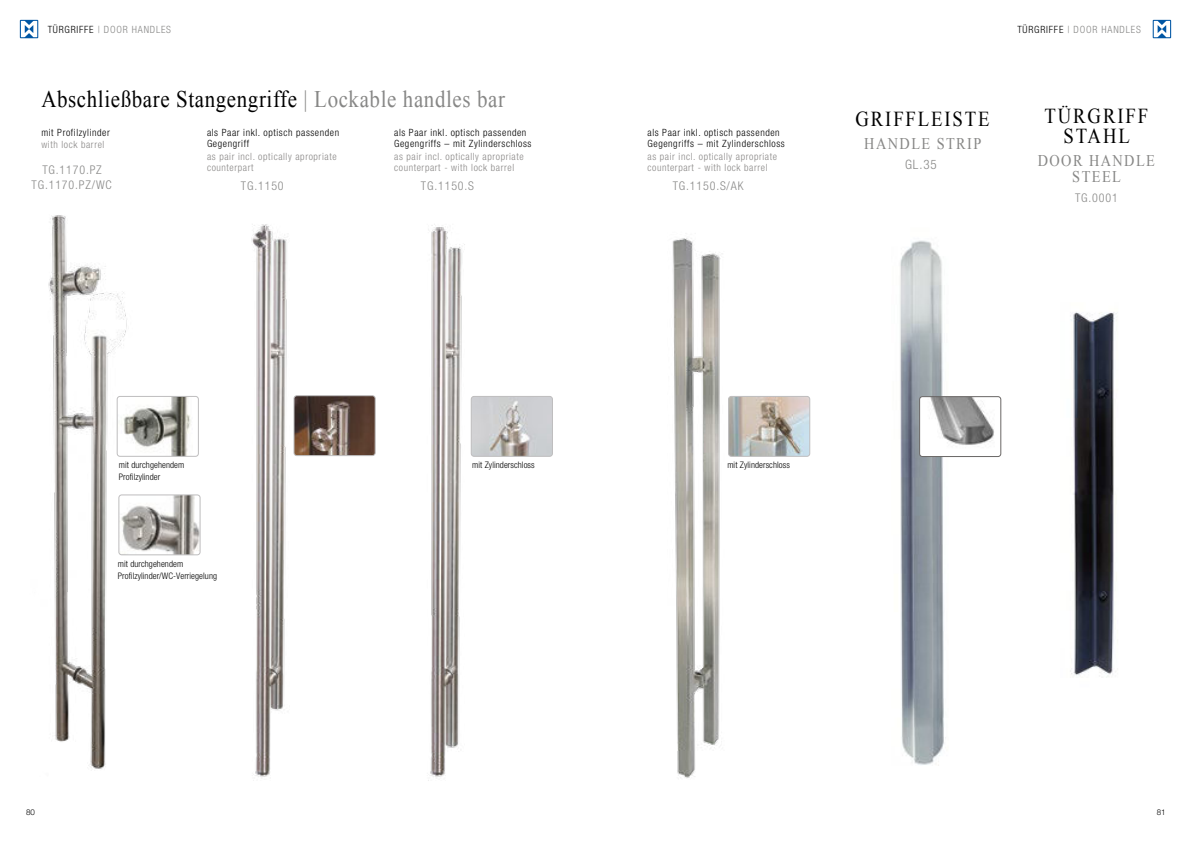
<style>
.page{position:relative;width:1191px;height:842px;background:#fff}
.page>*{position:absolute;margin:0;border:0;box-sizing:border-box;transform-origin:0 0}
.t1{font:23.8px "Iskoola Pota";letter-spacing:.03em;color:#000;scale:.88 1}
.t2{font:21.2px/20.4px "Iskoola Pota";letter-spacing:.1em;color:#000;text-align:center;scale:.88 1}
.t3{font:16.2px/15.6px "Iskoola Pota";letter-spacing:.1em;color:#878786;text-align:center;scale:.88 1}
.t4{font:300 condensed 13px "Helvetica Neue";color:#878786}
.t5{font:300 condensed 12px/14.4px "Helvetica Neue";letter-spacing:.07em;color:#878786;text-align:center}
.t6{font:300 condensed 10px/11px "Helvetica Neue";letter-spacing:.06em;color:#000}
.t7{font:300 condensed 10px/11px "Helvetica Neue";letter-spacing:.06em;color:#8a8887}
.t8{font:300 condensed 10px "Helvetica Neue";letter-spacing:.08em;color:#878786}
.t9{font:300 condensed 9px/12px "Helvetica Neue";letter-spacing:.01em;color:#000}
.t10{font:300 8px "Helvetica Neue";color:#000}
.s1{color:#000}
.s2{color:#878786}
</style>
<div class="page">
<img style="left:48px;top:215px;width:85px;height:554px">
<img style="left:120px;top:496px;width:75px;height:57px">
<div style="left:118px;top:494px;width:83px;height:61px;border:1px solid #bebdbe;border-radius:3px"></div>
<img style="left:117px;top:396px;width:74px;height:59px">
<div style="left:117px;top:396px;width:82px;height:61px;border:1px solid #bebdbe;border-radius:3px"></div>
<img style="left:195px;top:224px;width:92px;height:557px">
<img style="left:295px;top:397px;width:74px;height:57px">
<div style="left:293px;top:395px;width:83px;height:61px;border:1px solid #bebdbe;border-radius:3px"></div>
<img style="left:369px;top:224px;width:102px;height:557px">
<img style="left:473px;top:398px;width:78px;height:57px">
<div style="left:471px;top:396px;width:82px;height:61px;border:1px solid #bebdbe;border-radius:3px"></div>
<img style="left:672px;top:238px;width:51px;height:540px">
<img style="left:730px;top:398px;width:78px;height:57px">
<div style="left:728px;top:396px;width:82px;height:61px;border:1px solid #bebdbe;border-radius:3px"></div>
<svg style="left:20px;top:20px;width:18px;height:18px"></svg>
<svg style="left:21px;top:21px;width:16px;height:16px"></svg>
<svg style="left:1152px;top:20px;width:19px;height:18px"></svg>
<svg style="left:1153px;top:21px;width:17px;height:16px"></svg>
<img style="left:1070px;top:312px;width:47px;height:365px">
<img style="left:900px;top:240px;width:102px;height:526px">
<img style="left:921px;top:398px;width:78px;height:57px">
<div style="left:919px;top:396px;width:82px;height:61px;border:1px solid #696665;border-radius:3px"></div>
<p class="t8" style="left:48px;top:26px;width:125px"><span class="s1">TÜRGRIFFE</span> | DOOR HANDLES</p>
<p class="t8" style="left:1017px;top:26px;width:125px"><span class="s1">TÜRGRIFFE</span> | DOOR HANDLES</p>
<h1 class="t1" style="left:41px;top:90px;width:528px">Abschließbare Stangengriffe <span class="s2">| Lockable handles bar</span></h1>
<p class="t6" style="left:41px;top:127px;width:70px">mit Profilzylinder</p>
<p class="t7" style="left:41px;top:139px;width:65px">with lock barrel</p>
<p class="t5" style="left:32px;top:164px;width:82px">TG.1170.PZ<br>TG.1170.PZ/WC</p>
<p class="t6" style="left:207px;top:127px;width:134px">als Paar inkl. optisch passenden<br>Gegengriff</p>
<p class="t7" style="left:207px;top:151px;width:131px">as pair incl. optically apropriate counterpart</p>
<p class="t5" style="left:241px;top:179px;width:44px">TG.1150</p>
<p class="t6" style="left:394px;top:127px;width:139px">als Paar inkl. optisch passenden<br>Gegengriffs – mit Zylinderschloss</p>
<p class="t7" style="left:394px;top:151px;width:131px">as pair incl. optically apropriate counterpart - with lock barrel</p>
<p class="t6" style="left:647px;top:127px;width:139px">als Paar inkl. optisch passenden<br>Gegengriffs – mit Zylinderschloss</p>
<p class="t7" style="left:647px;top:151px;width:131px">as pair incl. optically apropriate counterpart - with lock barrel</p>
<p class="t5" style="left:421px;top:179px;width:55px">TG.1150.S</p>
<p class="t5" style="left:672px;top:179px;width:72px">TG.1150.S/AK</p>
<h2 class="t2" style="left:855px;top:111px;width:154px">GRIFFLEISTE</h2>
<h3 class="t3" style="left:864px;top:137px;width:134px">HANDLE STRIP</h3>
<h3 class="t4" style="left:905px;top:159px;width:33px">GL.35</h3>
<h2 class="t2" style="left:1044px;top:108px;width:119px">TÜRGRIFF<br>STAHL</h2>
<h3 class="t3" style="left:1037px;top:155px;width:135px">DOOR HANDLE<br>STEEL</h3>
<p class="t5" style="left:1075px;top:192px;width:44px">TG.0001</p>
<p class="t9" style="left:119px;top:459px;width:67px">mit durchgehendem<br>Profilzylinder</p>
<p class="t9" style="left:118px;top:559px;width:101px">mit durchgehendem<br>Profilzylinder/WC-Verriegelung</p>
<p class="t9" style="left:472px;top:459px;width:64px">mit Zylinderschloss</p>
<p class="t9" style="left:727px;top:459px;width:64px">mit Zylinderschloss</p>
<p class="t10" style="left:26px;top:810px;width:10px">80</p>
<p class="t10" style="left:1156px;top:810px;width:10px">81</p>
</div>
